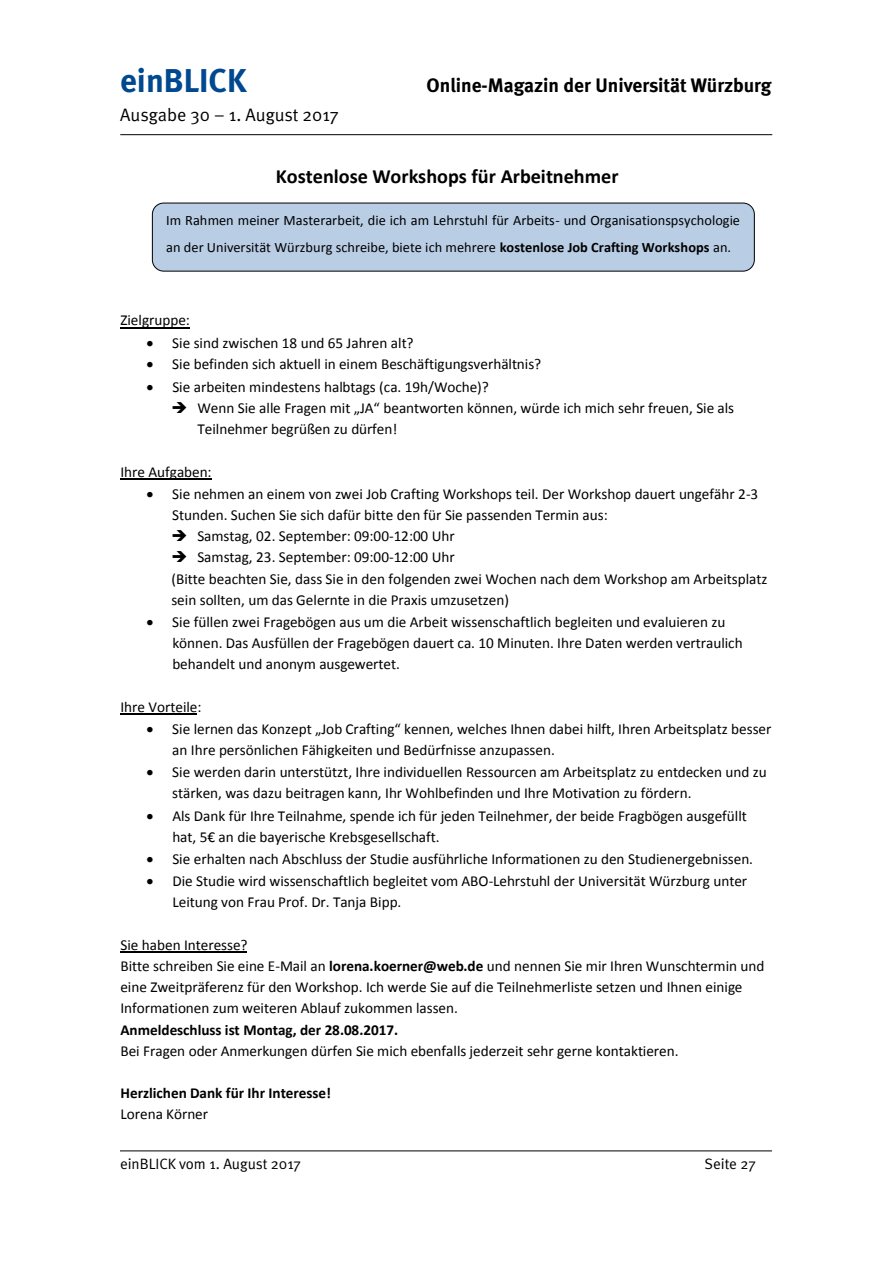
<style>
.page{position:relative;width:893px;height:1263px;background:#fff}
.page>*{position:absolute;margin:0;border:0;box-sizing:border-box;transform-origin:0 0}
.t1{font:700 33px "Meta";color:#004990}
.t2{font:700 20.25px "Calibri";color:#000}
.t3{font:700 19.5px "Meta";color:#000}
.t4{font:18px "Meta Normal";color:#000}
.t5{font:15.15px/21.1px "Calibri";color:#000}
.t6{font:700 15.15px "Calibri";color:#000}
.t7{font:15px "Meta Normal";color:#000}
.t8{font:14.4px/26.4px "Calibri";color:#000}
.s1{font-weight:700}
</style>
<div class="page">
<hr style="left:120px;top:134px;width:652px;height:1px;background:#000">
<hr style="left:120px;top:1150px;width:652px;height:1px;background:#000">
<hr style="left:120px;top:327px;width:70px;height:1px;background:#000">
<hr style="left:120px;top:478px;width:92px;height:1px;background:#000">
<hr style="left:120px;top:713px;width:77px;height:1px;background:#000">
<hr style="left:120px;top:951px;width:127px;height:1px;background:#000">
<div style="left:152px;top:203px;width:602px;height:68px;background:#b9cde5;border:1px solid #000;border-radius:11px"></div>
<h1 class="t1" style="left:120px;top:61px;width:128px">einBLICK</h1>
<p class="t3" style="left:427px;top:74px;width:346px">Online-Magazin der Universität Würzburg</p>
<p class="t4" style="left:120px;top:105px;width:220px">Ausgabe 30 – 1. August 2017</p>
<h2 class="t2" style="left:276px;top:163px;width:344px">Kostenlose Workshops für Arbeitnehmer</h2>
<p class="t8" style="left:166px;top:207px;width:575px">Im Rahmen meiner Masterarbeit, die ich am Lehrstuhl für Arbeits- und Organisationspsychologie an der Universität Würzburg schreibe, biete ich mehrere <span class="s1">kostenlose Job Crafting Workshops</span> an.</p>
<p class="t5" style="left:120px;top:310px;width:71px">Zielgruppe:</p>
<p class="t5" style="left:146px;top:332px;width:269px">• Sie sind zwischen 18 und 65 Jahren alt?</p>
<p class="t5" style="left:146px;top:354px;width:396px">• Sie befinden sich aktuell in einem Beschäftigungsverhältnis?</p>
<p class="t5" style="left:146px;top:376px;width:344px">• Sie arbeiten mindestens halbtags (ca. 19h/Woche)?</p>
<p class="t5" style="left:197px;top:397px;width:538px;text-indent:-26px">➔ Wenn Sie alle Fragen mit „JA“ beantworten können, würde ich mich sehr freuen, Sie als<br>Teilnehmer begrüßen zu dürfen!</p>
<p class="t5" style="left:120px;top:461px;width:93px">Ihre Aufgaben:</p>
<p class="t5" style="left:172px;top:483px;width:587px;text-indent:-26px">• Sie nehmen an einem von zwei Job Crafting Workshops teil. Der Workshop dauert ungefähr 2-3<br>Stunden. Suchen Sie sich dafür bitte den für Sie passenden Termin aus:</p>
<p class="t5" style="left:171px;top:525px;width:285px">➔ Samstag, 02. September: 09:00-12:00 Uhr</p>
<p class="t5" style="left:171px;top:547px;width:597px">➔ Samstag, 23. September: 09:00-12:00 Uhr<br>(Bitte beachten Sie, dass Sie in den folgenden zwei Wochen nach dem Workshop am Arbeitsplatz sein sollten, um das Gelernte in die Praxis umzusetzen)</p>
<p class="t5" style="left:172px;top:611px;width:572px;text-indent:-26px">• Sie füllen zwei Fragebögen aus um die Arbeit wissenschaftlich begleiten und evaluieren zu können. Das Ausfüllen der Fragebögen dauert ca. 10 Minuten. Ihre Daten werden vertraulich behandelt und anonym ausgewertet.</p>
<p class="t5" style="left:120px;top:696px;width:83px">Ihre Vorteile:</p>
<p class="t5" style="left:172px;top:718px;width:601px;text-indent:-26px">• Sie lernen das Konzept „Job Crafting“ kennen, welches Ihnen dabei hilft, Ihren Arbeitsplatz besser an Ihre persönlichen Fähigkeiten und Bedürfnisse anzupassen.</p>
<p class="t5" style="left:172px;top:762px;width:596px;text-indent:-26px">• Sie werden darin unterstützt, Ihre individuellen Ressourcen am Arbeitsplatz zu entdecken und zu stärken, was dazu beitragen kann, Ihr Wohlbefinden und Ihre Motivation zu fördern.</p>
<p class="t5" style="left:172px;top:805px;width:576px;text-indent:-26px">• Als Dank für Ihre Teilnahme, spende ich für jeden Teilnehmer, der beide Fragbögen ausgefüllt hat, 5€ an die bayerische Krebsgesellschaft.</p>
<p class="t5" style="left:146px;top:848px;width:608px">• Sie erhalten nach Abschluss der Studie ausführliche Informationen zu den Studienergebnissen.</p>
<p class="t5" style="left:172px;top:870px;width:576px;text-indent:-26px">• Die Studie wird wissenschaftlich begleitet vom ABO-Lehrstuhl der Universität Würzburg unter<br>Leitung von Frau Prof. Dr. Tanja Bipp.</p>
<p class="t5" style="left:120px;top:934px;width:646px">Sie haben Interesse?<br>Bitte schreiben Sie eine E-Mail an <span class="s1">lorena.koerner@web.de</span> und nennen Sie mir Ihren Wunschtermin und eine Zweitpräferenz für den Workshop. Ich werde Sie auf die Teilnehmerliste setzen und Ihnen einige Informationen zum weiteren Ablauf zukommen lassen.</p>
<p class="t6" style="left:120px;top:1020px;width:279px">Anmeldeschluss ist Montag, der 28.08.2017.</p>
<p class="t5" style="left:120px;top:1040px;width:560px">Bei Fragen oder Anmerkungen dürfen Sie mich ebenfalls jederzeit sehr gerne kontaktieren.</p>
<p class="t6" style="left:120px;top:1083px;width:212px">Herzlichen Dank für Ihr Interesse!</p>
<p class="t5" style="left:120px;top:1104px;width:89px">Lorena Körner</p>
<p class="t7" style="left:120px;top:1155px;width:182px">einBLICK vom 1. August 2017</p>
<p class="t7" style="left:705px;top:1155px;width:53px">Seite 27</p>
</div>
